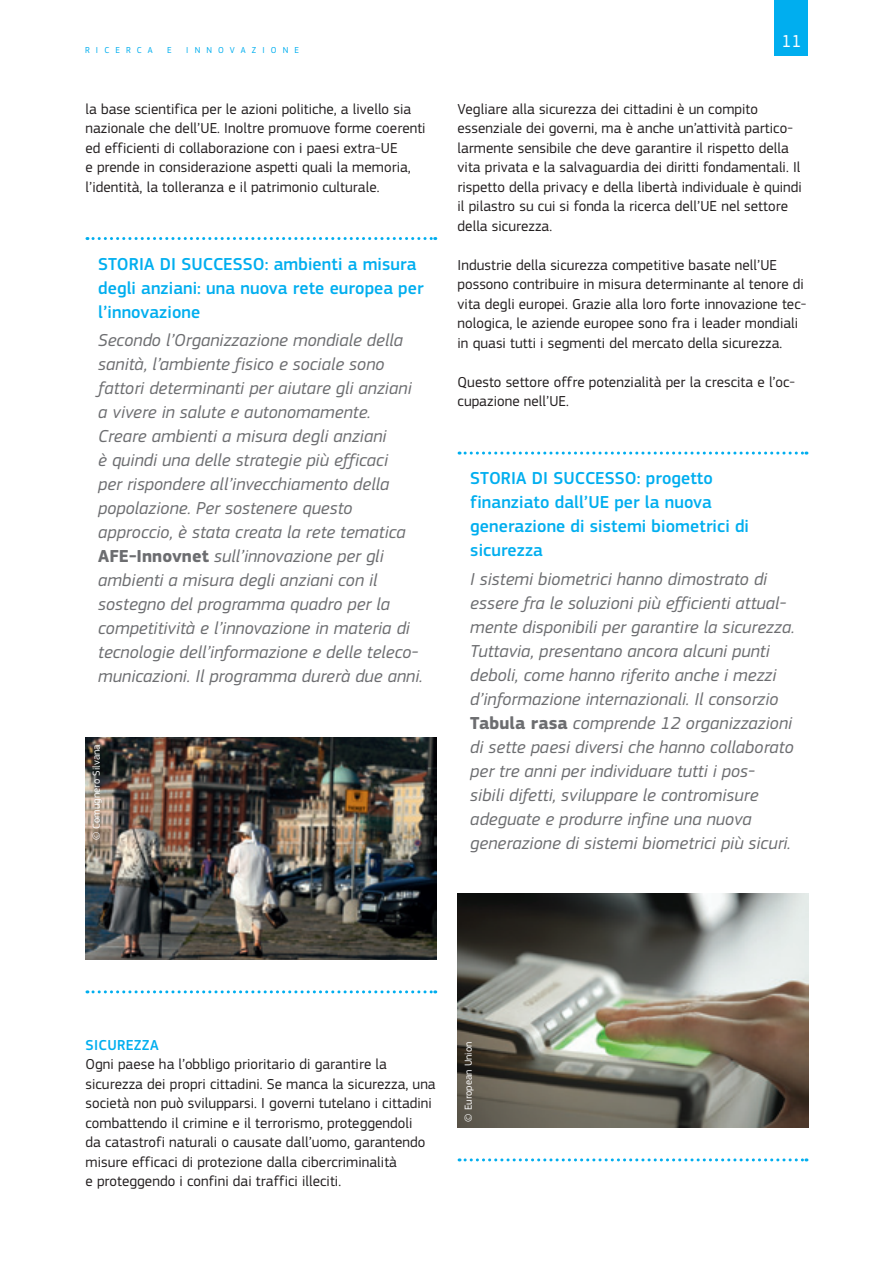
<style>
.page{position:relative;width:893px;height:1263px;background:#fff}
.page>*{position:absolute;margin:0;border:0;box-sizing:border-box;transform-origin:0 0}
.Box{font:italic 18px/24px "EC Square Sans Pro";letter-spacing:.005em;color:#6c6d70}
.Box_Title{font:500 18px/24px "EC Square Sans Pro";letter-spacing:.005em;color:#00aeef}
.t1{font:18px "EC Square Sans Pro";color:#fff}
.BodyText{font:15px/19.5px "EC Square Sans Pro";letter-spacing:.005em;color:#231f20}
.Heading04{font:500 15px "EC Square Sans Pro";letter-spacing:.02em;color:#00aeef}
.t2{font:10.5px "EC Square Sans Pro";letter-spacing:.005em;color:#fff}
.t3{font:9px "EC Square Sans Pro";letter-spacing:.68em;color:#00aeef}
.s1{font-weight:700;font-style:normal}
</style>
<div class="page">
<div style="left:775px;top:0;width:33px;height:55px;background:#00aeef"></div>
<svg style="left:87px;top:237px;width:349px;height:3px"></svg>
<svg style="left:87px;top:990px;width:349px;height:3px"></svg>
<img style="left:85px;top:738px;width:351px;height:221px">
<svg style="left:459px;top:452px;width:348px;height:3px"></svg>
<img style="left:458px;top:894px;width:351px;height:234px">
<svg style="left:459px;top:1158px;width:348px;height:3px"></svg>
<p class="t3" style="left:85px;top:45px;width:69px">RICERCA</p>
<p class="t3" style="left:167px;top:45px;width:6px">E</p>
<p class="t3" style="left:186px;top:45px;width:114px">INNOVAZIONE</p>
<p class="BodyText" style="left:85px;top:99px;width:342px">la base scientifica per le azioni politiche, a livello sia nazionale che dell’UE. Inoltre promuove forme coerenti ed efficienti di collaborazione con i paesi extra‑UE<br>e prende in considerazione aspetti quali la memoria, l’identità, la tolleranza e il patrimonio culturale.</p>
<p class="Box_Title" style="left:98px;top:252px;width:327px">STORIA DI SUCCESSO: ambienti a misura degli anziani: una nuova rete europea per l’innovazione</p>
<p class="Box" style="left:98px;top:328px;width:326px">Secondo l’Organizzazione mondiale della sanità, l’ambiente fisico e sociale sono fattori determinanti per aiutare gli anziani a vivere in salute e autonomamente.<br>Creare ambienti a misura degli anziani<br>è quindi una delle strategie più efficaci<br>per rispondere all’invecchiamento della popolazione. Per sostenere questo approccio, è stata creata la rete tematica <span class="s1">AFE‑Innovnet</span> sull’innovazione per gli ambienti a misura degli anziani con il sostegno del programma quadro per la competitività e l’innovazione in materia di tecnologie dell’informazione e delle teleco&shy;municazioni. Il programma durerà due anni.</p>
<p class="t2" style="left:90px;top:840px;width:97px;rotate:-90deg">© Comugnero Silvana</p>
<p class="t1" style="left:781px;top:30px;width:22px">11</p>
<p class="BodyText" style="left:458px;top:99px;width:346px">Vegliare alla sicurezza dei cittadini è un compito essenziale dei governi, ma è anche un’attività partico&shy;larmente sensibile che deve garantire il rispetto della vita privata e la salvaguardia dei diritti fondamentali. Il rispetto della privacy e della libertà individuale è quindi il pilastro su cui si fonda la ricerca dell’UE nel settore della sicurezza.</p>
<p class="BodyText" style="left:458px;top:255px;width:350px">Industrie della sicurezza competitive basate nell’UE possono contribuire in misura determinante al tenore di vita degli europei. Grazie alla loro forte innovazione tec&shy;nologica, le aziende europee sono fra i leader mondiali in quasi tutti i segmenti del mercato della sicurezza.</p>
<p class="BodyText" style="left:458px;top:372px;width:339px">Questo settore offre potenzialità per la crescita e l’oc&shy;cupazione nell’UE.</p>
<p class="Box_Title" style="left:470px;top:467px;width:280px">STORIA DI SUCCESSO: progetto finanziato dall’UE per la nuova generazione di sistemi biometrici di sicurezza</p>
<p class="Box" style="left:470px;top:567px;width:326px">I sistemi biometrici hanno dimostrato di essere fra le soluzioni più efficienti attual&shy;mente disponibili per garantire la sicurezza.<br>Tuttavia, presentano ancora alcuni punti deboli, come hanno riferito anche i mezzi d’informazione internazionali. Il consorzio <span class="s1">Tabula rasa</span> comprende 12 organizzazioni di sette paesi diversi che hanno collaborato per tre anni per individuare tutti i pos-<br>sibili difetti, sviluppare le contromisure adeguate e produrre infine una nuova generazione di sistemi biometrici più sicuri.</p>
<p class="Heading04" style="left:86px;top:1036px;width:75px">SICUREZZA</p>
<p class="BodyText" style="left:85px;top:1055px;width:352px">Ogni paese ha l’obbligo prioritario di garantire la sicurezza dei propri cittadini. Se manca la sicurezza, una società non può svilupparsi. I governi tutelano i cittadini combattendo il crimine e il terrorismo, proteggendoli<br>da catastrofi naturali o causate dall’uomo, garantendo misure efficaci di protezione dalla cibercriminalità<br>e proteggendo i confini dai traffici illeciti.</p>
<p class="t2" style="left:462px;top:1121px;width:81px;rotate:-90deg">© European Union</p>
</div>
